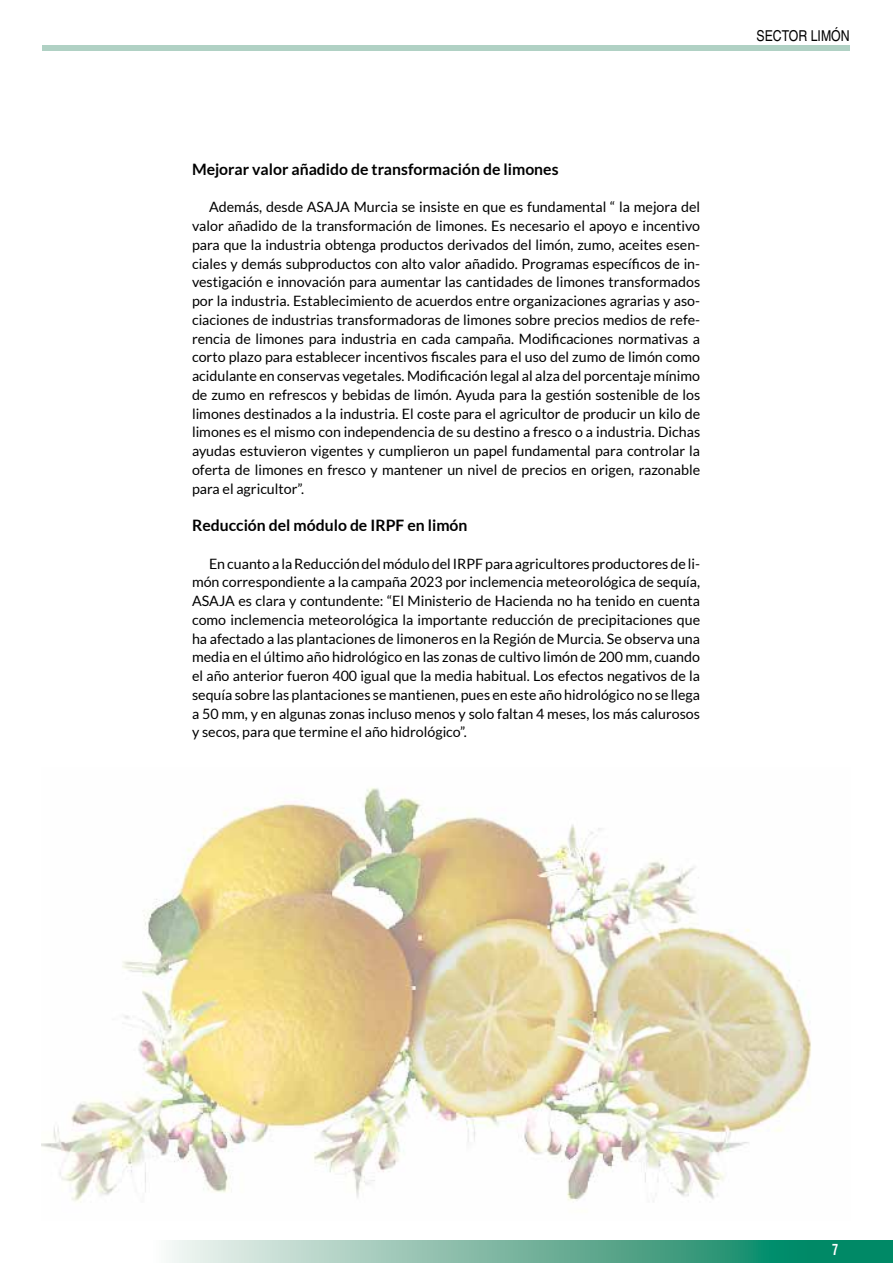
<style>
.page{position:relative;width:893px;height:1263px;background:#fff}
.page>*{position:absolute;margin:0;border:0;box-sizing:border-box;transform-origin:0 0}
.t1{font:700 15.75px "Lato";color:#000}
.t2{font:15px "Helvetica LT Std";color:#000;scale:.82 1}
.t3{font:700 condensed 15px "Helvetica LT Std";color:#fff;scale:.82 1}
.t4{font:14.25px/18.8px "Lato";color:#000;text-align:justify}
</style>
<div class="page">
<div style="left:43px;top:46px;width:807px;height:5px;background:#b0d1c4"></div>
<svg style="left:169px;top:1241px;width:724px;height:22px;background:#6fb49f"></svg>
<img style="left:42px;top:787px;width:769px;height:416px">
<p class="t1" style="left:192px;top:160px;width:368px">Mejorar valor añadido de transformación de limones</p>
<p class="t4" style="left:192px;top:198px;width:510px;text-indent:17px">Además, desde ASAJA Murcia se insiste en que es fundamental “ la mejora del valor añadido de la transformación de limones. Es necesario el apoyo e incentivo para que la industria obtenga productos derivados del limón, zumo, aceites esen&shy;ciales y demás subproductos con alto valor añadido. Programas específicos de in&shy;vestigación e innovación para aumentar las cantidades de limones transformados por la industria. Establecimiento de acuerdos entre organizaciones agrarias y aso&shy;ciaciones de industrias transformadoras de limones sobre precios medios de refe&shy;rencia de limones para industria en cada campaña. Modificaciones normativas a corto plazo para establecer incentivos fiscales para el uso del zumo de limón como acidulante en conservas vegetales. Modificación legal al alza del porcentaje mínimo de zumo en refrescos y bebidas de limón. Ayuda para la gestión sostenible de los limones destinados a la industria. El coste para el agricultor de producir un kilo de limones es el mismo con independencia de su destino a fresco o a industria. Dichas ayudas estuvieron vigentes y cumplieron un papel fundamental para controlar la oferta de limones en fresco y mantener un nivel de precios en origen, razonable para el agricultor”.</p>
<p class="t1" style="left:192px;top:516px;width:277px">Reducción del módulo de IRPF en limón</p>
<p class="t4" style="left:192px;top:554px;width:510px;text-indent:17px">En cuanto a la Reducción del módulo del IRPF para agricultores productores de li&shy;món correspondiente a la campaña 2023 por inclemencia meteorológica de sequía, ASAJA es clara y contundente: “El Ministerio de Hacienda no ha tenido en cuenta como inclemencia meteorológica la importante reducción de precipitaciones que ha afectado a las plantaciones de limoneros en la Región de Murcia. Se observa una media en el último año hidrológico en las zonas de cultivo limón de 200 mm, cuando el año anterior fueron 400 igual que la media habitual. Los efectos negativos de la sequía sobre las plantaciones se mantienen, pues en este año hidrológico no se llega a 50 mm, y en algunas zonas incluso menos y solo faltan 4 meses, los más calurosos y secos, para que termine el año hidrológico”.</p>
<p class="t2" style="left:756px;top:27px;width:115px">SECTOR LIMÓN</p>
<p class="t3" style="left:832px;top:1240px;width:9px">7</p>
</div>
